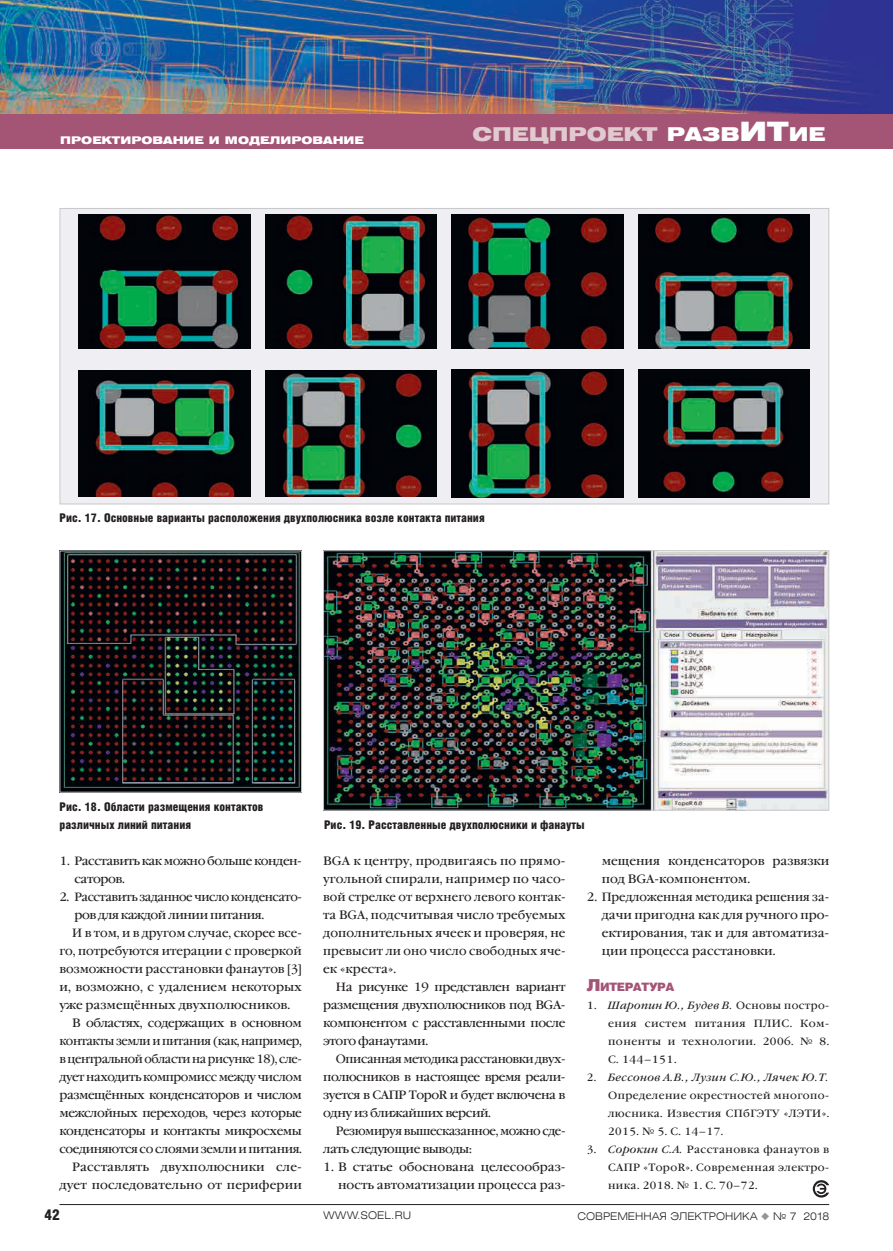
<style>
.page{position:relative;width:893px;height:1251px;background:#fff}
.page>*{position:absolute;margin:0;border:0;box-sizing:border-box;transform-origin:0 0}
.t1{font:18.9px "Helios Ext Black C";color:#e1cacf}
.t2{font:15px "Helios Cond Black C";color:#231f20}
.t3{font:12px/18px "Garamond Book C";letter-spacing:-.035em;color:#231f20;text-align:justify}
.t4{font:12px/18px "Garamond Book C";color:#231f20;text-align:right}
.t5{font:12px/18px "Helios Cond Black C";color:#231f20}
.t6{font:12px/18px "Garamond Book C";letter-spacing:-.035em;color:#231f20;text-align:justify;scale:.96 1}
.t7{font:12px "Garamond Book C";letter-spacing:.01em;color:#231f20}
.t8{font:12px "Garamond Book C";letter-spacing:-.035em;color:#231f20;scale:.94 1}
.t9{font:12px "Garamond Book C";letter-spacing:-.035em;color:#231f20;scale:.95 1}
.t10{font:11.55px "Helios Black C";letter-spacing:-.05em;color:#a45475}
.t11{font:10.5px/18px "Garamond Book C";letter-spacing:.04em;color:#231f20;text-align:justify}
.t12{font:10.5px "Helios Ext Light C";color:#231f20}
.t13{font:10.5px "Helios Ext Black C";color:#fff}
.s1{color:#fff}
.s2{font-size:26.55px;color:#fff}
.s3{font-size:16.5px}
.s4{font-style:italic}
.s5{color:#939598}
</style>
<div class="page">
<hr style="left:60px;top:1203px;width:769px;height:1px;background:#231f20">
<img style="left:0;top:0;width:893px;height:115px">
<div style="left:0;top:115px;width:893px;height:34px;background:#a45475"></div>
<img style="left:62px;top:552px;width:238px;height:238px">
<img style="left:325px;top:552px;width:502px;height:256px">
<div style="left:323px;top:550px;width:506px;height:260px;border:1px solid #c7c8ca"></div>
<svg style="left:813px;top:1180px;width:16px;height:17px"></svg>
<div style="left:60px;top:208px;width:769px;height:296px;background:#efeff3"></div>
<img style="left:79px;top:215px;width:171px;height:133px">
<img style="left:266px;top:215px;width:171px;height:133px">
<img style="left:452px;top:215px;width:171px;height:133px">
<img style="left:638px;top:215px;width:172px;height:133px">
<img style="left:79px;top:370px;width:171px;height:127px">
<img style="left:266px;top:370px;width:171px;height:127px">
<img style="left:452px;top:369px;width:171px;height:128px">
<img style="left:638px;top:369px;width:172px;height:128px">
<p class="t13" style="left:60px;top:134px;width:305px">П роектирование и моделирование</p>
<h1 class="t1" style="left:472px;top:123px;width:354px">Спецпроект <span class="s1">разв</span><span class="s2">ит</span><span class="s1">ие</span></h1>
<p class="t5" style="left:60px;top:509px;width:427px">Рис. 17. Основные варианты расположения двухполюсника возле контакта питания</p>
<p class="t5" style="left:60px;top:797px;width:205px">Рис. 18. Области размещения контактов различных линий питания</p>
<p class="t3" style="left:74px;top:851px;width:229px;text-indent:-15px">1. Расставить как можно больше конден&shy;саторов.</p>
<p class="t3" style="left:60px;top:887px;width:244px">2. Расставить заданное число конденсато-</p>
<p class="t3" style="left:74px;top:905px;width:191px">ров для каждой линии питания.</p>
<p class="t4" style="left:72px;top:923px;width:231px">И в том, и в другом случае, скорее все-</p>
<p class="t4" style="left:60px;top:941px;width:244px">го, потребуются итерации с проверкой</p>
<p class="t4" style="left:60px;top:959px;width:244px">возможности расстановки фанаутов [3]</p>
<p class="t4" style="left:60px;top:977px;width:244px">и, возможно, с удалением некоторых</p>
<p class="t4" style="left:60px;top:995px;width:232px">уже размещённых двухполюсников.</p>
<p class="t3" style="left:72px;top:1013px;width:231px">В областях, содержащих в основном</p>
<p class="t9" style="left:60px;top:1033px;width:257px">контакты земли и питания (как, например,</p>
<p class="t8" style="left:60px;top:1051px;width:259px">в центральной области на рисунке 18), сле-</p>
<p class="t3" style="left:60px;top:1067px;width:244px">дует находить компромисс между числом</p>
<p class="t3" style="left:60px;top:1085px;width:244px">размещённых конденсаторов и числом</p>
<p class="t3" style="left:60px;top:1103px;width:244px">межслойных переходов, через которые</p>
<p class="t3" style="left:60px;top:1121px;width:244px">конденсаторы и контакты микросхемы</p>
<p class="t3" style="left:60px;top:1139px;width:244px">соединяются со слоями земли и питания.</p>
<p class="t7" style="left:72px;top:1159px;width:231px">Расставлять двухполюсники сле-</p>
<p class="t7" style="left:60px;top:1177px;width:244px">дует последовательно от периферии</p>
<p class="t5" style="left:324px;top:815px;width:262px">Рис. 19. Расставленные двухполюсники и фанауты</p>
<p class="t3" style="left:323px;top:851px;width:244px">BGA к центру, продвигаясь по прямо&shy;угольной спирали, например по часо&shy;вой стрелке от верхнего левого контак&shy;та BGA, подсчитывая число требуемых дополнительных ячеек и проверяя, не превысит ли оно число свободных яче&shy;ек «креста».</p>
<p class="t3" style="left:323px;top:977px;width:244px;text-indent:13px">На рисунке 19 представлен вариант размещения двухполюсников под BGA&shy;компонентом с расставленными после этого фанаутами.</p>
<p class="t6" style="left:323px;top:1049px;width:254px;text-indent:13px">Описанная методика расстановки двух&shy;полюсников в настоящее время реали&shy;зуется в САПР TopoR и будет включена в одну из ближайших версий.</p>
<p class="t3" style="left:323px;top:1121px;width:244px;text-indent:13px">Резюмируя вышесказанное, можно сде&shy;лать следующие выводы:</p>
<p class="t4" style="left:323px;top:1157px;width:244px">1. В статье обоснована целесообраз&shy;ность автоматизации процесса раз-</p>
<p class="t4" style="left:602px;top:851px;width:229px;text-align:left">мещения конденсаторов развязки под BGA-компонентом.</p>
<p class="t3" style="left:602px;top:887px;width:229px;text-indent:-15px">2. Предложенная методика решения за&shy;дачи пригодна как для ручного про&shy;ектирования, так и для автоматиза&shy;ции процесса расстановки.</p>
<p class="t10" style="left:587px;top:979px;width:89px"><span class="s3">Л</span>итература</p>
<p class="t11" style="left:608px;top:996px;width:223px;text-indent:-21px">1. <span class="s4">Шаропин Ю., Будев В.</span> Основы постро&shy;ения систем питания ПЛИС. Ком&shy;поненты и технологии. 2006. № 8.<br>С. 144–151.</p>
<p class="t11" style="left:608px;top:1068px;width:223px;text-indent:-21px">2. <span class="s4">Бессонов А.В., Лузин С.Ю., Лячек Ю.Т.<br></span>Определение окрестностей многопо&shy;люсника. Известия СПбГЭТУ «ЛЭТИ».<br>2015. № 5. C. 14–17.</p>
<p class="t11" style="left:608px;top:1140px;width:223px;text-indent:-21px">3. <span class="s4">Сорокин С.А.</span> Расстановка фанаутов в САПР «TopoR». Современная электро&shy;ника. 2018. № 1. С. 70–72.</p>
<p class="t2" style="left:44px;top:1205px;width:17px">42</p>
<p class="t12" style="left:323px;top:1208px;width:89px">WWW.SOEL.RU</p>
<p class="t12" style="left:578px;top:1208px;width:253px">СОВРЕМЕННАЯ ЭЛЕКТРОНИКА <span class="s5">◆</span> № 7 2018</p>
</div>
